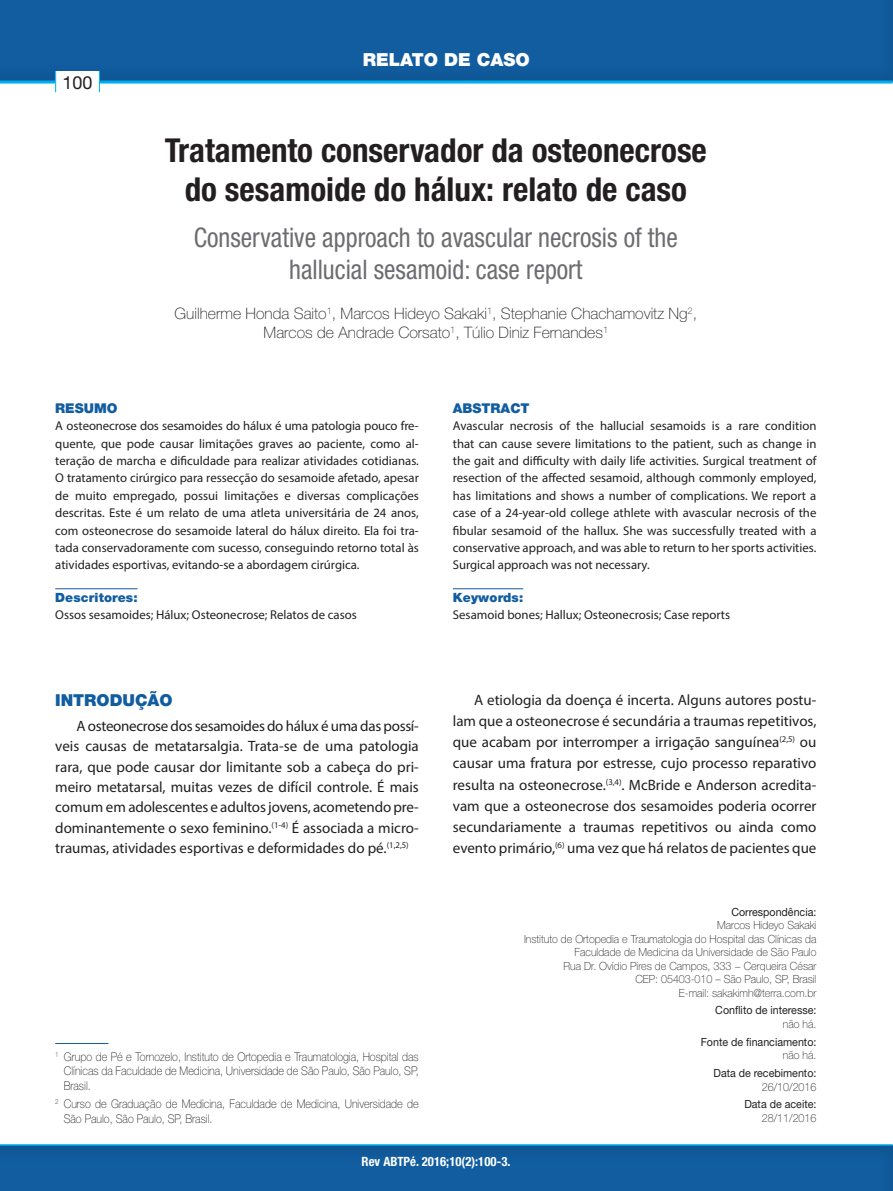
<style>
.page{position:relative;width:893px;height:1191px;background:#fff}
.page>*{position:absolute;margin:0;border:0;box-sizing:border-box;transform-origin:0 0}
.t1{font:700 condensed 33px/39.6px "Helvetica Neue";color:#231f20;text-align:center}
.t2{font:condensed 27px/32.4px "Helvetica Neue";color:#6c6d70;text-align:center;scale:.95 1}
.t3{font:900 18px "Helvetica Neue";color:#fff}
.t4{font:18px "Helvetica Neue";color:#231f20}
.t5{font:900 16.5px "Helvetica Neue";color:#115da0}
.t6{font:100 15.75px/18.9px "Helvetica Neue";color:#231f20;text-align:center}
.t7{font:15px/21.1px "Myriad Pro";color:#231f20;text-align:justify}
.t8{font:900 13.5px "Helvetica Neue";color:#115da0}
.t9{font:12.75px/17.4px "Myriad Pro";color:#231f20;text-align:justify}
.t10{font:700 condensed 12.75px "Helvetica Neue";color:#fff}
.t11{font:900 12.75px "Helvetica Neue";letter-spacing:.01em;color:#115da0}
.t12{font:100 12px/14.4px "Helvetica Neue";color:#231f20;text-align:justify;scale:.9 1}
.t13{font:100 11.25px/13.5px "Helvetica Neue";color:#231f20;text-align:right;scale:.95 1}
.t14{font:11.25px "Helvetica Neue";color:#231f20;scale:.95 1}
</style>
<div class="page">
<div style="left:0;top:1143px;width:893px;height:48px;background:#115da0"></div>
<hr style="left:0;top:1144px;width:893px;height:1px;background:#00aeef">
<div style="left:0;top:0;width:893px;height:84px;background:#115da0"></div>
<hr style="left:0;top:81px;width:893px;height:3px;background:#00aeef">
<div style="left:55px;top:71px;width:45px;height:21px;background:#fff"></div>
<svg style="left:55px;top:71px;width:1px;height:21px"></svg>
<svg style="left:99px;top:71px;width:1px;height:21px"></svg>
<hr style="left:55px;top:588px;width:83px;height:1px;background:#115da0">
<hr style="left:55px;top:1043px;width:53px;height:1px;background:#115da0">
<hr style="left:453px;top:588px;width:70px;height:1px;background:#115da0">
<h3 class="t4" style="left:63px;top:72px;width:32px">100</h3>
<h3 class="t3" style="left:363px;top:49px;width:169px">RELATO DE CASO</h3>
<h1 class="t1" style="left:165px;top:130px;width:544px">Tratamento conservador da osteonecrose do sesamoide do hálux: relato de caso</h1>
<h2 class="t2" style="left:194px;top:221px;width:511px">Conservative approach to avascular necrosis of the hallucial sesamoid: case report</h2>
<p class="t6" style="left:175px;top:304px;width:524px">Guilherme Honda Saito<sup>1</sup>, Marcos Hideyo Sakaki<sup>1</sup>, Stephanie Chachamovitz Ng<sup>2</sup>,<br>Marcos de Andrade Corsato<sup>1</sup>, Túlio Diniz Fernandes<sup>1</sup></p>
<p class="t8" style="left:55px;top:400px;width:64px">RESUMO</p>
<p class="t9" style="left:55px;top:417px;width:365px">A osteonecrose dos sesamoides do hálux é uma patologia pouco fre&shy;quente, que pode causar limitações graves ao paciente, como al&shy;teração de marcha e dificuldade para realizar atividades cotidianas.<br>O tratamento cirúrgico para ressecção do sesamoide afetado, apesar de muito empregado, possui limitações e diversas complicações descritas. Este é um relato de uma atleta universitária de 24 anos, com osteonecrose do sesamoide lateral do hálux direito. Ela foi tra&shy;tada conservadoramente com sucesso, conseguindo retorno total às atividades esportivas, evitando-se a abordagem cirúrgica.</p>
<p class="t11" style="left:55px;top:590px;width:84px">Descritores:</p>
<p class="t9" style="left:55px;top:606px;width:303px">Ossos sesamoides; Hálux; Osteonecrose; Relatos de casos</p>
<p class="t5" style="left:55px;top:690px;width:32px">Introdu</p>
<p class="t5" style="left:135px;top:690px;width:36px">ção</p>
<p class="t7" style="left:55px;top:715px;width:365px;line-height:20.4px;text-indent:21px">A osteonecrose dos sesamoides do hálux é uma das possí&shy;veis causas de metatarsalgia. Trata-se de uma patologia rara, que pode causar dor limitante sob a cabeça do pri&shy;meiro metatarsal, muitas vezes de difícil controle. É mais comum em adolescentes e adultos jovens, acometendo pre&shy;dominantemente o sexo feminino.<sup>(1-4)</sup> É associada a micro&shy;traumas, atividades esportivas e deformidades do pé.<sup>(1,2,5)</sup></p>
<p class="t12" style="left:64px;top:1049px;width:396px;text-indent:-9px"><sup>1</sup> Grupo de Pé e Tornozelo, Instituto de Ortopedia e Traumatologia, Hospital das Clínicas da Faculdade de Medicina, Universidade de São Paulo, São Paulo, SP, Brasil.</p>
<p class="t12" style="left:64px;top:1096px;width:396px;text-indent:-9px"><sup>2</sup> Curso de Graduação de Medicina, Faculdade de Medicina, Universidade de<br>São Paulo, São Paulo, SP, Brasil.</p>
<p class="t8" style="left:453px;top:400px;width:78px">ABSTRACT</p>
<p class="t9" style="left:453px;top:417px;width:365px">Avascular necrosis of the hallucial sesamoids is a rare condition that can cause severe limitations to the patient, such as change in the gait and difficulty with daily life activities. Surgical treatment of resection of the affected sesamoid, although commonly employed, has limitations and shows a number of complications. We report a case of a 24-year-old college athlete with avascular necrosis of the fibular sesamoid of the hallux. She was successfully treated with a conservative approach, and was able to return to her sports activities.<br>Surgical approach was not necessary.</p>
<p class="t11" style="left:453px;top:590px;width:72px">Keywords:</p>
<p class="t9" style="left:453px;top:606px;width:279px">Sesamoid bones; Hallux; Osteonecrosis; Case reports</p>
<p class="t7" style="left:453px;top:689px;width:365px;text-indent:21px">A etiologia da doença é incerta. Alguns autores postu&shy;lam que a osteonecrose é secundária a traumas repetitivos, que acabam por interromper a irrigação sanguínea<sup>(2,5)</sup> ou causar uma fratura por estresse, cujo processo reparativo resulta na osteonecrose.<sup>(3,4)</sup>. McBride e Anderson acredita&shy;vam que a osteonecrose dos sesamoides poderia ocorrer secundariamente a traumas repetitivos ou ainda como evento primário,<sup>(6)</sup> uma vez que há relatos de pacientes que</p>
<p class="t14" style="left:731px;top:905px;width:91px">Correspondência:</p>
<p class="t13" style="left:524px;top:918px;width:309px">Marcos Hideyo Sakaki<br>Instituto de Ortopedia e Traumatologia do Hospital das Clínicas da Faculdade de Medicina da Universidade de São Paulo<br>Rua Dr. Ovídio Pires de Campos, 333 − Cerqueira César<br>CEP: 05403-010 – São Paulo, SP, Brasil<br>E-mail: sakakimh@terra.com.br</p>
<p class="t14" style="left:715px;top:1003px;width:108px">Conflito de interesse:</p>
<p class="t13" style="left:783px;top:1017px;width:37px">não há.</p>
<p class="t14" style="left:701px;top:1035px;width:123px">Fonte de financiamento:</p>
<p class="t13" style="left:783px;top:1048px;width:37px">não há.</p>
<p class="t14" style="left:713px;top:1066px;width:110px">Data de recebimento:</p>
<p class="t13" style="left:762px;top:1079px;width:59px">26/10/2016</p>
<p class="t14" style="left:744px;top:1097px;width:77px">Data de aceite:</p>
<p class="t13" style="left:762px;top:1111px;width:59px">28/11/2016</p>
<p class="t10" style="left:362px;top:1153px;width:150px">Rev ABTPé. 2016;10(2):100-3.</p>
</div>
